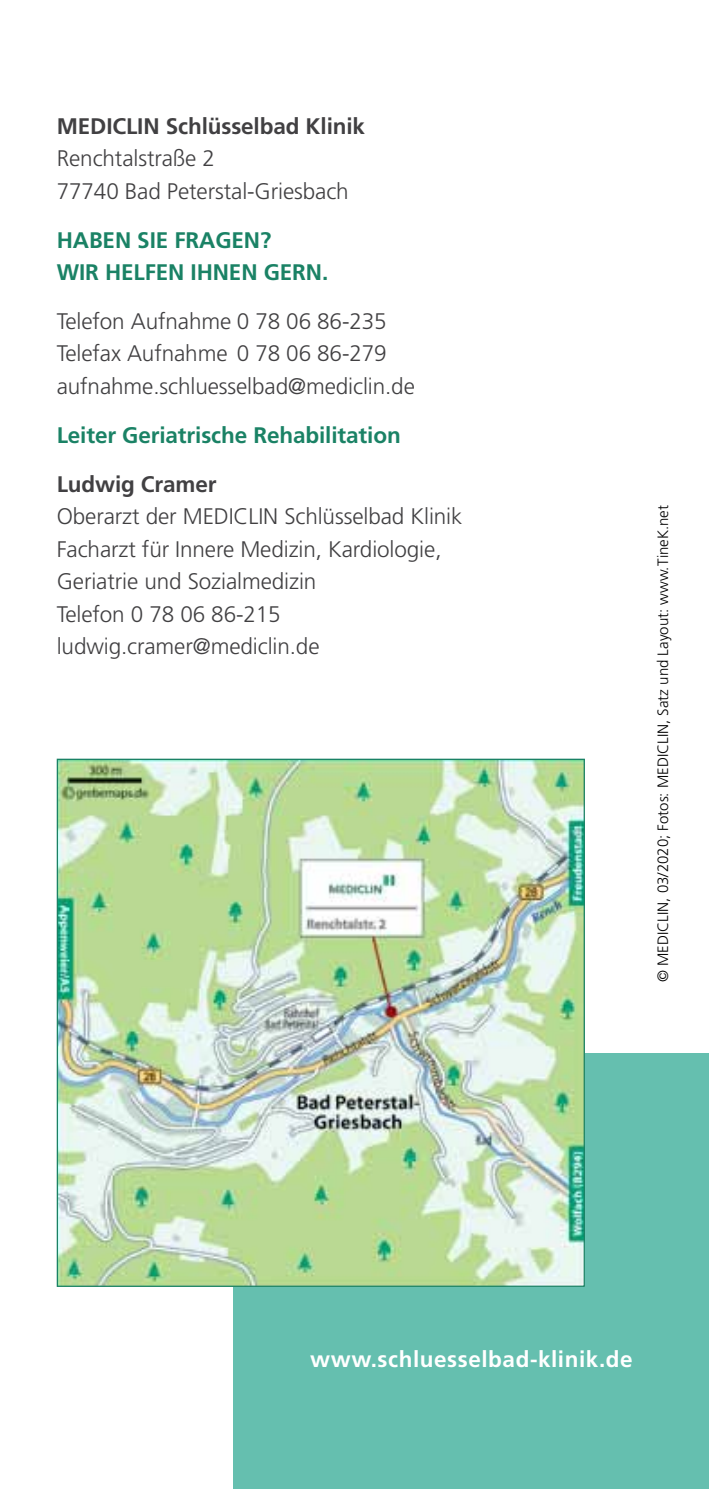
<style>
.page{position:relative;width:709px;height:1489px;background:#fff}
.page>*{position:absolute;margin:0;border:0;box-sizing:border-box;transform-origin:0 0}
.t1{font:300 22.5px/32.5px "Frutiger LT";letter-spacing:-.005em;color:#414042}
.t2{font:700 22.5px/32.5px "Frutiger LT";letter-spacing:-.005em;color:#1a8265}
.t3{font:700 22.5px "Frutiger LT";letter-spacing:-.005em;color:#414042}
.t4{font:700 22.5px "Frutiger LT";letter-spacing:.025em;color:#fff}
.t5{font:300 15px "Frutiger LT";color:#000}
</style>
<div class="page">
<div style="left:234px;top:1052px;width:475px;height:436px;background:#65bfaf"></div>
<img style="left:59px;top:760px;width:524px;height:524px">
<p class="t3" style="left:57px;top:113px;width:310px">M ediClin Schlüsselbad Klinik</p>
<p class="t1" style="left:57px;top:143px;width:293px">Renchtalstraße 2<br>77740 Bad Peterstal-Griesbach</p>
<p class="t2" style="left:57px;top:224px;width:273px">Haben Sie Fragen?<br>Wir helfen Ihnen gern.</p>
<p class="t1" style="left:57px;top:305px;width:360px">Telefon Aufnahme 0 78 06 86-235<br>Telefax Aufnahme 0 78 06 86-279 aufnahme.schluesselbad@mediclin.de</p>
<p class="t2" style="left:57px;top:419px;width:345px">Leiter Geriatrische Rehabilitation</p>
<p class="t3" style="left:57px;top:470px;width:161px">Ludwig Cramer</p>
<p class="t1" style="left:57px;top:500px;width:407px">Oberarzt der MediCli n Schlüsselbad Klinik Facharzt für Innere Medizin, Kardiologie, Geriatrie und Sozialmedizin<br>Telefon 0 78 06 86-215 ludwig.cramer@mediclin.de</p>
<p class="t5" style="left:654px;top:981px;width:478px;rotate:-90deg">© MediCli n, 03/2020; Fotos: MEDICLIN, Satz und Layout: www.TineK.net</p>
<p class="t4" style="left:310px;top:1345px;width:324px">www.schluesselbad-klinik.de</p>
</div>
